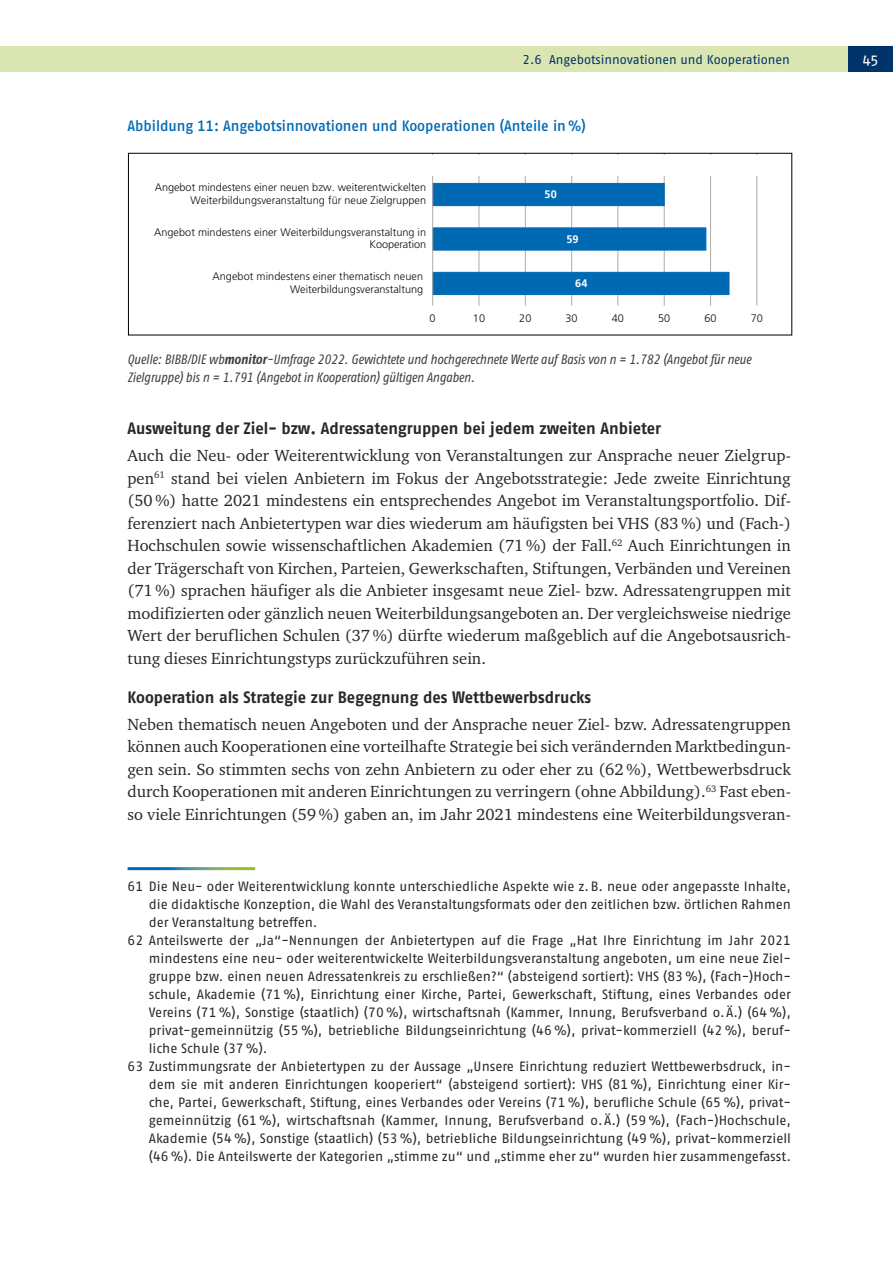
<style>
.page{position:relative;width:893px;height:1263px;background:#fff}
.page>*{position:absolute;margin:0;border:0;box-sizing:border-box;transform-origin:0 0}
.flowing_text_basic{font:16.5px/22.5px "Charter ITC Pro";color:#282827;text-align:justify}
.Headlines_Subhead_bold{font:700 16.5px "Fago Pro";letter-spacing:-.005em;color:#282827;scale:.95 1}
.t1{font:500 15px "Fago Pro";color:#0069b4;scale:.95 1}
.t2{font:15px "Fago Pro";color:#fff}
.flowing_text_footnote{font:13.5px/18px "Fago Pro";color:#282827;text-align:justify}
.Headlines_source{font:italic condensed 13.5px/18px "Fago Pro";color:#3c3c3b}
.t3{font:12.75px "Fago Pro";letter-spacing:-.005em;color:#00336a}
.t4{font:300 10.95px/12.6px "Frutiger LT Std";letter-spacing:.005em;color:#0d0d0d;text-align:right}
.t5{font:700 10.95px "Frutiger LT Std";color:#fff}
.s1{font-weight:700}
</style>
<div class="page">
<div style="left:0;top:46px;width:848px;height:26px;background:#d9e6b1"></div>
<div style="left:848px;top:46px;width:45px;height:26px;background:#00336a"></div>
<hr style="left:478px;top:153px;width:1px;height:153px;background:#afabab">
<hr style="left:525px;top:153px;width:1px;height:153px;background:#afabab">
<hr style="left:571px;top:153px;width:1px;height:153px;background:#afabab">
<hr style="left:617px;top:153px;width:1px;height:153px;background:#afabab">
<hr style="left:664px;top:153px;width:1px;height:153px;background:#afabab">
<hr style="left:710px;top:153px;width:1px;height:153px;background:#afabab">
<hr style="left:756px;top:153px;width:1px;height:153px;background:#afabab">
<svg style="left:433px;top:182px;width:297px;height:113px"></svg>
<hr style="left:432px;top:153px;width:1px;height:153px;background:#afabab">
<div style="left:128px;top:153px;width:664px;height:182px;border:1px solid #000"></div>
<div style="left:347px;top:156px;width:415px;height:20px;background:#fff"></div>
<p class="t3" style="left:523px;top:52px;width:269px">2.6 Angebotsinnovationen und Kooperationen</p>
<p class="t2" style="left:863px;top:50px;width:17px">45</p>
<p class="t1" style="left:128px;top:117px;width:484px">Abbildung 11: Angebotsinnovationen und Kooperationen (Anteile in %)</p>
<p class="t4" style="left:155px;top:181px;width:273px">Angebot mindestens einer neuen bzw. weiterentwickelten<br>Weiterbildungsveranstaltung für neue Zielgruppen</p>
<p class="t4" style="left:154px;top:226px;width:274px">Angebot mindestens einer Weiterbildungsveranstaltung in<br>Kooperation</p>
<p class="t4" style="left:212px;top:270px;width:212px">Angebot mindestens einer thematisch neuen<br>Weiterbildungsveranstaltung</p>
<p class="t5" style="left:545px;top:188px;width:14px">50</p>
<p class="t5" style="left:566px;top:232px;width:14px">59</p>
<p class="t5" style="left:575px;top:277px;width:14px">64</p>
<p class="t4" style="left:430px;top:312px;width:8px">0</p>
<p class="t4" style="left:473px;top:312px;width:14px">10</p>
<p class="t4" style="left:519px;top:312px;width:14px">20</p>
<p class="t4" style="left:565px;top:312px;width:14px">30</p>
<p class="t4" style="left:612px;top:312px;width:14px">40</p>
<p class="t4" style="left:658px;top:312px;width:14px">50</p>
<p class="t4" style="left:704px;top:312px;width:14px">60</p>
<p class="t4" style="left:751px;top:312px;width:14px">70</p>
<p class="Headlines_source" style="left:128px;top:350px;width:625px">Quelle: BIBB/DIE wb<span class="s1">monitor</span>-Umfrage 2022. Gewichtete und hochgerechnete Werte auf Basis von n = 1.782 (Angebot für neue<br>Zielgruppe) bis n = 1.791 (Angebot in Kooperation) gültigen Angaben.</p>
<p class="Headlines_Subhead_bold" style="left:128px;top:419px;width:563px">Ausweitung der Ziel- bzw. Adressatengruppen bei jedem zweiten Anbieter</p>
<p class="flowing_text_basic" style="left:128px;top:444px;width:665px">Auch die Neu- oder Weiterentwicklung von Veranstaltungen zur Ansprache neuer Zielgrup&shy;pen<sup>61</sup> stand bei vielen Anbietern im Fokus der Angebotsstrategie: Jede zweite Einrichtung (50 %) hatte 2021 mindestens ein entsprechendes Angebot im Veranstaltungsportfolio. Dif&shy;ferenziert nach Anbietertypen war dies wiederum am häufigsten bei VHS (83 %) und (Fach-)<br>Hochschulen sowie wissenschaftlichen Akademien (71 %) der Fall.<sup>62</sup> Auch Einrichtungen in der Trägerschaft von Kirchen, Parteien, Gewerkschaften, Stiftungen, Verbänden und Vereinen (71 %) sprachen häufiger als die Anbieter insgesamt neue Ziel- bzw. Adressatengruppen mit modifizierten oder gänzlich neuen Weiterbildungsangeboten an. Der vergleichsweise niedrige Wert der beruflichen Schulen (37 %) dürfte wiederum maßgeblich auf die Angebotsausrich&shy;tung dieses Einrichtungstyps zurückzuführen sein.</p>
<p class="Headlines_Subhead_bold" style="left:128px;top:687px;width:489px">Kooperation als Strategie zur Begegnung des Wettbewerbsdrucks</p>
<p class="flowing_text_basic" style="left:128px;top:713px;width:665px">Neben thematisch neuen Angeboten und der Ansprache neuer Ziel- bzw. Adressatengruppen können auch Kooperationen eine vorteilhafte Strategie bei sich verändernden Marktbedingun&shy;gen sein. So stimmten sechs von zehn Anbietern zu oder eher zu (62 %), Wettbewerbsdruck durch Kooperationen mit anderen Einrichtungen zu verringern (ohne Abbildung).<sup>63</sup> Fast eben&shy;so viele Einrichtungen (59 %) gaben an, im Jahr 2021 mindestens eine Weiterbildungsveran-</p>
<p class="flowing_text_footnote" style="left:149px;top:877px;width:644px;text-indent:-21px">61 Die Neu- oder Weiterentwicklung konnte unterschiedliche Aspekte wie z.B. neue oder angepasste Inhalte, die didaktische Konzeption, die Wahl des Veranstaltungsformats oder den zeitlichen bzw. örtlichen Rahmen der Veranstaltung betreffen.</p>
<p class="flowing_text_footnote" style="left:149px;top:931px;width:644px;text-indent:-21px">62 Anteilswerte der „Ja“-Nennungen der Anbietertypen auf die Frage „Hat Ihre Einrichtung im Jahr 2021 mindestens eine neu- oder weiterentwickelte Weiterbildungsveranstaltung angeboten, um eine neue Ziel&shy;gruppe bzw. einen neuen Adressatenkreis zu erschließen?“ (absteigend sortiert): VHS (83 %), (Fach-)Hoch&shy;schule, Akademie (71 %), Einrichtung einer Kirche, Partei, Gewerkschaft, Stiftung, eines Verbandes oder Vereins (71 %), Sonstige (staatlich) (70 %), wirtschaftsnah (Kammer, Innung, Berufsverband o.Ä.) (64 %), privat-gemeinnützig (55 %), betriebliche Bildungseinrichtung (46 %), privat-kommerziell (42 %), beruf&shy;liche Schule (37 %).</p>
<p class="flowing_text_footnote" style="left:149px;top:1057px;width:644px;text-indent:-21px">63 Zustimmungsrate der Anbietertypen zu der Aussage „Unsere Einrichtung reduziert Wettbewerbsdruck, in&shy;dem sie mit anderen Einrichtungen kooperiert“ (absteigend sortiert): VHS (81 %), Einrichtung einer Kir&shy;che, Partei, Gewerkschaft, Stiftung, eines Verbandes oder Vereins (71 %), berufliche Schule (65 %), privat&shy;gemeinnützig (61 %), wirtschaftsnah (Kammer, Innung, Berufsverband o.Ä.) (59 %), (Fach-)Hochschule, Akademie (54 %), Sonstige (staatlich) (53 %), betriebliche Bildungseinrichtung (49 %), privat-kommerziell (46 %). Die Anteilswerte der Kategorien „stimme zu“ und „stimme eher zu“ wurden hier zusammengefasst.</p>
</div>
